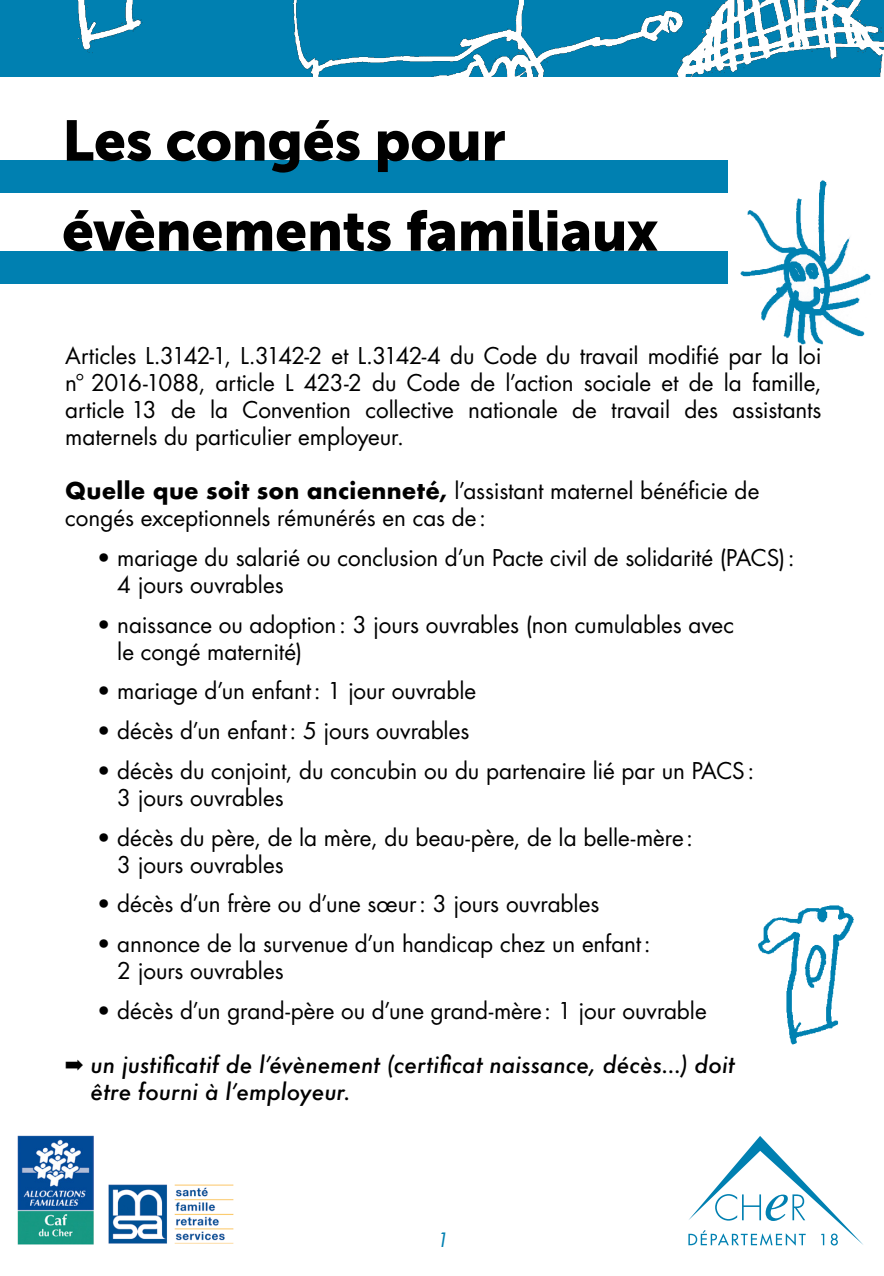
<style>
.page{position:relative;width:884px;height:1276px;background:#fff}
.page>*{position:absolute;margin:0;border:0;box-sizing:border-box;transform-origin:0 0}
.t1{font:56.7px/90px "Museo Sans 900";letter-spacing:-.005em;color:#000}
.t2{font:22.5px/27px "Futura Std";letter-spacing:-.005em;color:#000}
.t3{font:italic 500 22.5px/27px "Futura";color:#000}
.t4{font:italic 19.35px "Futura Std";color:#0080b1}
.s1{font-family:"Futura";font-weight:700}
</style>
<div class="page">
<img style="left:740px;top:180px;width:131px;height:165px">
<img style="left:758px;top:905px;width:96px;height:140px">
<img style="left:0;top:0;width:883px;height:77px">
<img style="left:108px;top:1184px;width:126px;height:60px">
<img style="left:17px;top:1135px;width:76px;height:109px">
<div style="left:0;top:160px;width:727px;height:33px;background:#0080b1"></div>
<div style="left:0;top:251px;width:727px;height:33px;background:#0080b1"></div>
<svg style="left:688px;top:1136px;width:175px;height:109px"></svg>
<p class="t1" style="left:62px;top:96px;width:597px">Les congés pour évènements familiaux</p>
<p class="t2" style="left:65px;top:342px;width:757px;text-align:justify">Articles L.3142-1, L.3142-2 et L.3142-4 du Code du travail modifié par la loi n° 2016-1088, article L 423-2 du Code de l’action sociale et de la famille, article 13 de la Convention collective nationale de travail des assistants maternels du particulier employeur.</p>
<p class="t2" style="left:65px;top:477px;width:695px"><span class="s1">Quelle que soit son ancienneté,</span> l’assistant maternel bénéficie de congés exceptionnels rémunérés en cas de:</p>
<p class="t2" style="left:117px;top:544px;width:679px;text-indent:-20px">• mariage du salarié ou conclusion d’un Pacte civil de solidarité (PACS):<br>4 jours ouvrables</p>
<p class="t2" style="left:117px;top:611px;width:618px;text-indent:-20px">• naissance ou adoption: 3 jours ouvrables (non cumulables avec le congé maternité)</p>
<p class="t2" style="left:97px;top:678px;width:380px">• mariage d’un enfant: 1 jour ouvrable</p>
<p class="t2" style="left:97px;top:717px;width:373px">• décès d’un enfant: 5 jours ouvrables</p>
<p class="t2" style="left:117px;top:757px;width:638px;text-indent:-20px">• décès du conjoint, du concubin ou du partenaire lié par un PACS:<br>3 jours ouvrables</p>
<p class="t2" style="left:117px;top:824px;width:577px;text-indent:-20px">• décès du père, de la mère, du beau-père, de la belle-mère:<br>3 jours ouvrables</p>
<p class="t2" style="left:97px;top:891px;width:503px">• décès d’un frère ou d’une sœur: 3 jours ouvrables</p>
<p class="t2" style="left:117px;top:930px;width:535px;text-indent:-20px">• annonce de la survenue d’un handicap chez un enfant:<br>2 jours ouvrables</p>
<p class="t2" style="left:97px;top:997px;width:611px">• décès d’un grand-père ou d’une grand-mère: 1 jour ouvrable</p>
<p class="t3" style="left:91px;top:1051px;width:645px;text-indent:-25px">➡ un justificatif de l’évènement (certificat naissance, décès…) doit être fourni à l’employeur.</p>
<p class="t4" style="left:436px;top:1227px;width:13px">1</p>
</div>
